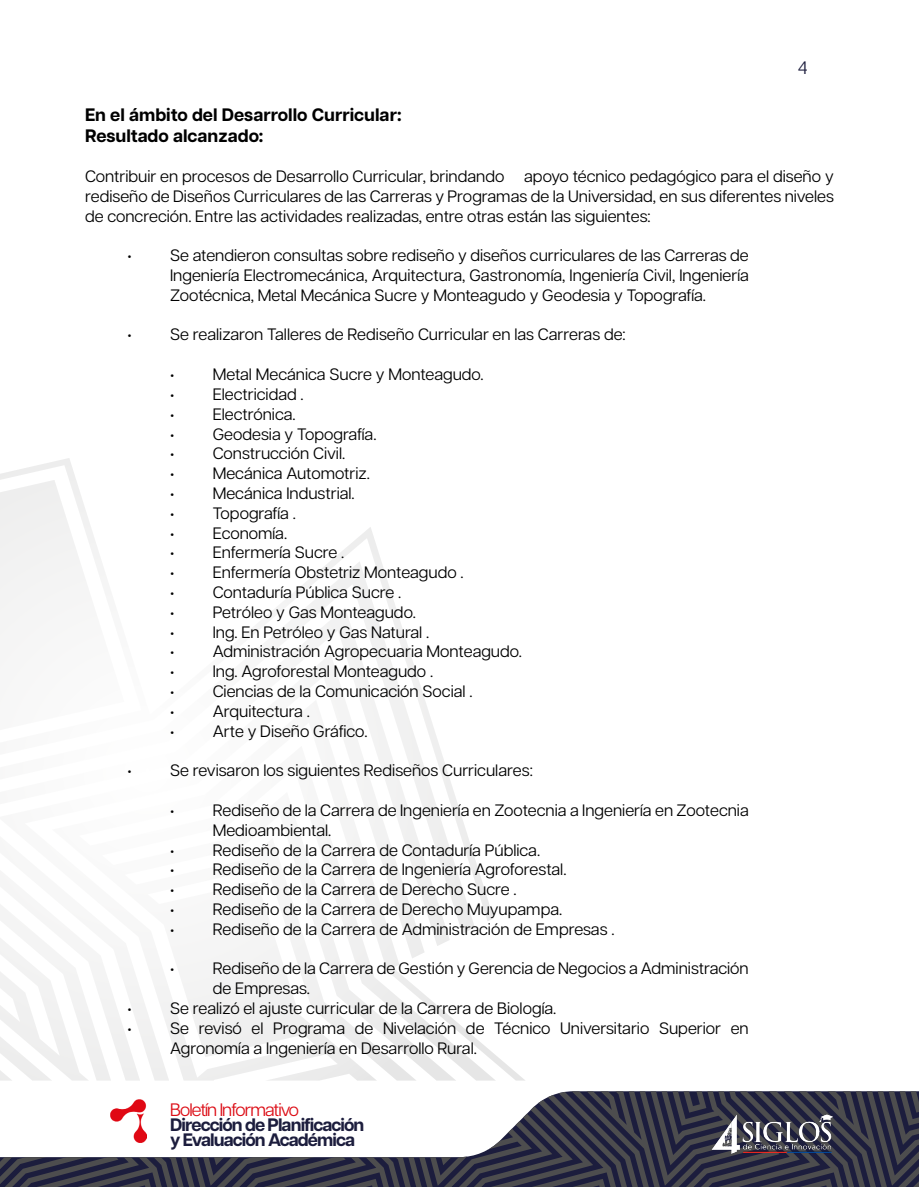
<style>
.page{position:relative;width:919px;height:1187px;background:#fff}
.page>*{position:absolute;margin:0;border:0;box-sizing:border-box;transform-origin:0 0}
.t1{font:700 18px/21.6px "Articulat CF";color:#000}
.t2{font:700 18px/15px "Articulat CF";letter-spacing:-.05em;color:#1c1d3d}
.t3{font:18px "Articulat CF";letter-spacing:-.05em;color:#dc0c15}
.t4{font:18px "Articulat CF";color:#1c1d3d}
.t5{font:16.5px/19.8px "Articulat CF";color:#000}
</style>
<div class="page">
<svg style="left:0;top:1091px;width:918px;height:95px"></svg>
<img style="left:706px;top:1101px;width:127px;height:64px">
<svg style="left:0;top:458px;width:524px;height:622px"></svg>
<img style="left:111px;top:1099px;width:36px;height:43px">
<p class="t4" style="left:797px;top:58px;width:12px">4</p>
<p class="t1" style="left:85px;top:105px;width:318px">En el ámbito del Desarrollo Curricular:<br>Resultado alcanzado:</p>
<p class="t5" style="left:85px;top:166px;width:750px;text-align:justify">Contribuir en procesos de Desarrollo Curricular, brindando apoyo técnico pedagógico para el diseño y rediseño de Diseños Curriculares de las Carreras y Programas de la Universidad, en sus diferentes niveles de concreción. Entre las actividades realizadas, entre otras están las siguientes:</p>
<p class="t5" style="left:170px;top:246px;width:580px;text-align:justify;text-indent:-43px">• Se atendieron consultas sobre rediseño y diseños curriculares de las Carreras de Ingeniería Electromecánica, Arquitectura, Gastronomía, Ingeniería Civil, Ingeniería Zootécnica, Metal Mecánica Sucre y Monteagudo y Geodesia y Topografía.</p>
<p class="t5" style="left:128px;top:325px;width:499px">• Se realizaron Talleres de Rediseño Curricular en las Carreras de:</p>
<p class="t5" style="left:170px;top:364px;width:315px">• Metal Mecánica Sucre y Monteagudo.</p>
<p class="t5" style="left:170px;top:384px;width:135px">• Electricidad .</p>
<p class="t5" style="left:170px;top:404px;width:127px">• Electrónica.</p>
<p class="t5" style="left:170px;top:424px;width:208px">• Geodesia y Topografía.</p>
<p class="t5" style="left:170px;top:444px;width:176px">• Construcción Civil.</p>
<p class="t5" style="left:170px;top:463px;width:201px">• Mecánica Automotriz.</p>
<p class="t5" style="left:170px;top:483px;width:186px">• Mecánica Industrial.</p>
<p class="t5" style="left:170px;top:503px;width:127px">• Topografía .</p>
<p class="t5" style="left:170px;top:523px;width:118px">• Economía.</p>
<p class="t5" style="left:170px;top:543px;width:176px">• Enfermería Sucre .</p>
<p class="t5" style="left:170px;top:562px;width:295px">• Enfermería Obstetriz Monteagudo .</p>
<p class="t5" style="left:170px;top:582px;width:233px">• Contaduría Pública Sucre .</p>
<p class="t5" style="left:170px;top:602px;width:247px">• Petróleo y Gas Monteagudo.</p>
<p class="t5" style="left:170px;top:622px;width:261px">• Ing. En Petróleo y Gas Natural .</p>
<p class="t5" style="left:170px;top:642px;width:353px">• Administración Agropecuaria Monteagudo.</p>
<p class="t5" style="left:170px;top:661px;width:264px">• Ing. Agroforestal Monteagudo .</p>
<p class="t5" style="left:170px;top:681px;width:304px">• Ciencias de la Comunicación Social .</p>
<p class="t5" style="left:170px;top:701px;width:141px">• Arquitectura .</p>
<p class="t5" style="left:170px;top:721px;width:199px">• Arte y Diseño Gráfico.</p>
<p class="t5" style="left:128px;top:760px;width:406px">• Se revisaron los siguientes Rediseños Curriculares:</p>
<p class="t5" style="left:213px;top:800px;width:537px;text-indent:-43px">• Rediseño de la Carrera de Ingeniería en Zootecnia a Ingeniería en Zootecnia<br>Medioambiental.</p>
<p class="t5" style="left:170px;top:840px;width:371px">• Rediseño de la Carrera de Contaduría Pública.</p>
<p class="t5" style="left:170px;top:859px;width:398px">• Rediseño de la Carrera de Ingeniería Agroforestal.</p>
<p class="t5" style="left:170px;top:879px;width:348px">• Rediseño de la Carrera de Derecho Sucre .</p>
<p class="t5" style="left:170px;top:899px;width:393px">• Rediseño de la Carrera de Derecho Muyupampa.</p>
<p class="t5" style="left:170px;top:919px;width:446px">• Rediseño de la Carrera de Administración de Empresas .</p>
<p class="t5" style="left:213px;top:958px;width:537px;text-indent:-43px">• Rediseño de la Carrera de Gestión y Gerencia de Negocios a Administración de Empresas.</p>
<p class="t5" style="left:128px;top:998px;width:430px">• Se realizó el ajuste curricular de la Carrera de Biología.</p>
<p class="t5" style="left:170px;top:1018px;width:580px;text-indent:-43px">• Se revisó el Programa de Nivelación de Técnico Universitario Superior en<br>Agronomía a Ingeniería en Desarrollo Rural.</p>
<p class="t3" style="left:170px;top:1099px;width:130px">Boletín Informativo</p>
<p class="t2" style="left:170px;top:1118px;width:196px">Dirección de Planificación y Evaluación Académica</p>
</div>
